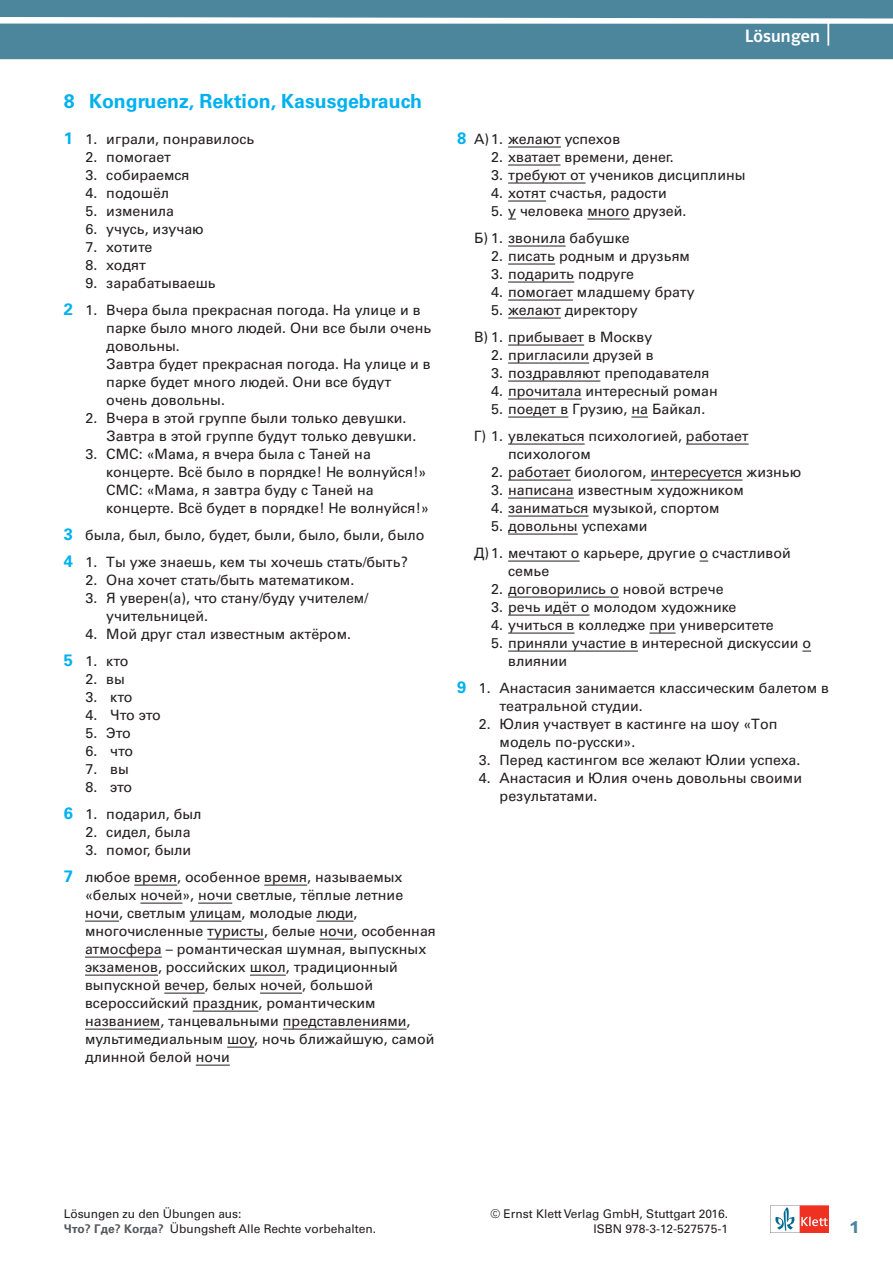
<style>
.page{position:relative;width:893px;height:1263px;background:#fff}
.page>*{position:absolute;margin:0;border:0;box-sizing:border-box;transform-origin:0 0}
.t1{font:700 19.5px "Univers LT";color:#00b1ef}
.t2{font:18.75px "Polo Spanisch Hfett";color:#4b869d}
.t3{font:18px "Polo Spanisch Krftg";letter-spacing:.01em;color:#fff}
.t4{font:14.25px/18px "Univers Cyr";color:#231f20}
.t5{font:12px "Univers LT";color:#231f20}
.s1{font-family:"Univers LT";font-weight:700;font-size:16.5px;color:#00b1ef}
.s2{font-family:"Univers Cyr";font-weight:700;color:#57585a}
</style>
<div class="page">
<svg style="left:770px;top:1205px;width:59px;height:28px"></svg>
<hr style="left:508px;top:147px;width:53px;height:1px;background:#231f20">
<hr style="left:508px;top:165px;width:52px;height:1px;background:#231f20">
<hr style="left:508px;top:183px;width:78px;height:1px;background:#231f20">
<hr style="left:508px;top:201px;width:38px;height:1px;background:#231f20">
<hr style="left:587px;top:219px;width:43px;height:1px;background:#231f20">
<hr style="left:508px;top:246px;width:58px;height:1px;background:#231f20">
<hr style="left:508px;top:264px;width:47px;height:1px;background:#231f20">
<hr style="left:508px;top:282px;width:66px;height:1px;background:#231f20">
<hr style="left:508px;top:300px;width:65px;height:1px;background:#231f20">
<hr style="left:508px;top:318px;width:53px;height:1px;background:#231f20">
<hr style="left:508px;top:345px;width:76px;height:1px;background:#231f20">
<hr style="left:508px;top:363px;width:81px;height:1px;background:#231f20">
<hr style="left:508px;top:381px;width:92px;height:1px;background:#231f20">
<hr style="left:508px;top:399px;width:74px;height:1px;background:#231f20">
<hr style="left:508px;top:417px;width:60px;height:1px;background:#231f20">
<svg style="left:631px;top:417px;width:17px;height:1px"></svg>
<hr style="left:508px;top:444px;width:77px;height:1px;background:#231f20">
<hr style="left:686px;top:444px;width:63px;height:1px;background:#231f20">
<hr style="left:508px;top:480px;width:63px;height:1px;background:#231f20">
<hr style="left:651px;top:480px;width:91px;height:1px;background:#231f20">
<hr style="left:508px;top:498px;width:66px;height:1px;background:#231f20">
<hr style="left:508px;top:516px;width:80px;height:1px;background:#231f20">
<hr style="left:508px;top:534px;width:70px;height:1px;background:#231f20">
<hr style="left:508px;top:561px;width:72px;height:1px;background:#231f20">
<hr style="left:508px;top:597px;width:111px;height:1px;background:#231f20">
<hr style="left:508px;top:615px;width:81px;height:1px;background:#231f20">
<hr style="left:508px;top:633px;width:66px;height:1px;background:#231f20">
<svg style="left:649px;top:633px;width:27px;height:1px"></svg>
<hr style="left:508px;top:651px;width:130px;height:1px;background:#231f20">
<hr style="left:134px;top:885px;width:43px;height:1px;background:#231f20">
<hr style="left:264px;top:885px;width:43px;height:1px;background:#231f20">
<hr style="left:140px;top:903px;width:42px;height:1px;background:#231f20">
<hr style="left:198px;top:903px;width:34px;height:1px;background:#231f20">
<hr style="left:85px;top:921px;width:34px;height:1px;background:#231f20">
<hr style="left:190px;top:921px;width:51px;height:1px;background:#231f20">
<hr style="left:316px;top:921px;width:38px;height:1px;background:#231f20">
<hr style="left:207px;top:939px;width:57px;height:1px;background:#231f20">
<hr style="left:319px;top:939px;width:34px;height:1px;background:#231f20">
<hr style="left:85px;top:957px;width:77px;height:1px;background:#231f20">
<hr style="left:85px;top:975px;width:73px;height:1px;background:#231f20">
<hr style="left:250px;top:975px;width:36px;height:1px;background:#231f20">
<hr style="left:164px;top:993px;width:41px;height:1px;background:#231f20">
<hr style="left:260px;top:993px;width:42px;height:1px;background:#231f20">
<hr style="left:193px;top:1011px;width:65px;height:1px;background:#231f20">
<hr style="left:85px;top:1029px;width:75px;height:1px;background:#231f20">
<hr style="left:283px;top:1029px;width:124px;height:1px;background:#231f20">
<svg style="left:227px;top:1047px;width:27px;height:1px"></svg>
<hr style="left:196px;top:1065px;width:34px;height:1px;background:#231f20">
<svg style="left:0;top:0;width:893px;height:59px;background:#5d92a6"></svg>
<h1 class="t1" style="left:64px;top:90px;width:360px">8 Kongruenz, Rektion, Kasusgebrauch</h1>
<p class="t4" style="left:64px;top:130px;width:192px"><span class="s1">1</span> 1. играли, понравилось</p>
<p class="t4" style="left:86px;top:148px;width:87px">2. помогает</p>
<p class="t4" style="left:86px;top:166px;width:105px">3. собираемся</p>
<p class="t4" style="left:86px;top:184px;width:85px">4. подошёл</p>
<p class="t4" style="left:86px;top:202px;width:90px">5. изменила</p>
<p class="t4" style="left:86px;top:220px;width:120px">6. учусь, изучаю</p>
<p class="t4" style="left:86px;top:238px;width:68px">7. хотите</p>
<p class="t4" style="left:86px;top:256px;width:62px">8. ходят</p>
<p class="t4" style="left:64px;top:269px;width:358px;line-height:27px;text-indent:22px">9. зарабатываешь<br><span class="s1">2</span> 1. Вчера была прекрасная погода. На улице и в</p>
<p class="t4" style="left:106px;top:319px;width:326px">парке было много людей. Они все были очень довольны.<br>Завтра будет прекрасная погода. На улице и в парке будет много людей. Они все будут очень довольны.</p>
<p class="t4" style="left:106px;top:409px;width:311px;text-indent:-21px">2. Вчера в этой группе были только девушки.<br>Завтра в этой группе будут только девушки.</p>
<p class="t4" style="left:106px;top:445px;width:324px;text-indent:-21px">3. СМС: «Мама, я вчера была с Таней на концерте. Всё было в порядке! Не волнуйся!» СМС: «Мама, я завтра буду с Таней на концерте. Всё будет в порядке! Не волнуйся!»</p>
<p class="t4" style="left:64px;top:521px;width:362px;line-height:27px"><span class="s1">3</span> была, был, было, будет, были, было, были, было<br><span class="s1">4</span> 1. Ты уже знаешь, кем ты хочешь стать/быть?</p>
<p class="t4" style="left:86px;top:571px;width:270px">2. Она хочет стать/быть математиком.</p>
<p class="t4" style="left:106px;top:589px;width:264px;text-indent:-21px">3. Я уверен(а), что стану/буду учителем/ учительницей.</p>
<p class="t4" style="left:64px;top:620px;width:289px;line-height:27px;text-indent:22px">4. Мой друг стал известным актёром.<br><span class="s1">5</span> 1. кто</p>
<p class="t4" style="left:86px;top:670px;width:41px">2. вы</p>
<p class="t4" style="left:86px;top:688px;width:48px">3. кто</p>
<p class="t4" style="left:86px;top:706px;width:77px">4. Что это</p>
<p class="t4" style="left:86px;top:724px;width:47px">5. Это</p>
<p class="t4" style="left:86px;top:742px;width:49px">6. что</p>
<p class="t4" style="left:86px;top:760px;width:45px">7. вы</p>
<p class="t4" style="left:64px;top:773px;width:139px;line-height:27px;text-indent:22px">8. это<br><span class="s1">6</span> 1. подарил, был</p>
<p class="t4" style="left:86px;top:823px;width:106px">2. сидел, была</p>
<p class="t4" style="left:64px;top:836px;width:340px;line-height:27px;text-indent:22px">3. помог, были<br><span class="s1">7</span> любое время, особенное время, называемых</p>
<p class="t4" style="left:85px;top:886px;width:352px">«белых ночей», ночи светлые, тёплые летние ночи, светлым улицам, молодые люди, мнoгочисленные туристы, белые ночи, особенная атмосфера – романтическая шумная, выпускных экзаменов, российских школ, традиционный выпускной вечер, белых ночей, большой всероссийский праздник, романтическим названием, танцевальными представлениями, мультимедиальным шоу, ночь ближайшую, самой длинной белой ночи</p>
<p class="t3" style="left:745px;top:26px;width:76px">Lösungen</p>
<p class="t4" style="left:457px;top:130px;width:165px"><span class="s1">8</span> А) 1. желают успехов</p>
<p class="t4" style="left:491px;top:148px;width:184px">2. хватает времени, денег.</p>
<p class="t4" style="left:491px;top:166px;width:256px">3. требуют от учеников дисциплины</p>
<p class="t4" style="left:491px;top:184px;width:177px">4. хотят счастья, радости</p>
<p class="t4" style="left:474px;top:197px;width:214px;line-height:27px;text-indent:17px">5. у человека много друзей.<br>Б) 1. звонила бабушке</p>
<p class="t4" style="left:491px;top:247px;width:200px">2. писать родным и друзьям</p>
<p class="t4" style="left:491px;top:265px;width:145px">3. подарить подруге</p>
<p class="t4" style="left:491px;top:283px;width:205px">4. помогает младшему брату</p>
<p class="t4" style="left:474px;top:296px;width:180px;line-height:27px;text-align:center">5. желают директору<br>В) 1. прибывает в Москву</p>
<p class="t4" style="left:491px;top:346px;width:164px">2. пригласили друзей в</p>
<p class="t4" style="left:491px;top:364px;width:220px">3. поздравляют преподавателя</p>
<p class="t4" style="left:491px;top:382px;width:228px">4. прочитала интересный роман</p>
<p class="t4" style="left:474px;top:395px;width:276px;line-height:27px;text-indent:17px">5. поедет в Грузию, на Байкал.<br>Г) 1. увлекаться психологией, работает</p>
<p class="t4" style="left:508px;top:445px;width:84px">психологом</p>
<p class="t4" style="left:491px;top:463px;width:312px">2. работает биологом, интересуется жизнью</p>
<p class="t4" style="left:491px;top:481px;width:254px">3. написана известным художником</p>
<p class="t4" style="left:491px;top:499px;width:230px">4. заниматься музыкой, спортом</p>
<p class="t4" style="left:474px;top:512px;width:318px;line-height:27px;text-indent:17px">5. довольны успехами<br>Д) 1. мечтают о карьере, другие о счастливой</p>
<p class="t4" style="left:508px;top:562px;width:43px">семье</p>
<p class="t4" style="left:491px;top:580px;width:234px">2. договорились о новой встрече</p>
<p class="t4" style="left:491px;top:598px;width:247px">3. речь идёт о молодом художнике</p>
<p class="t4" style="left:491px;top:616px;width:284px">4. учиться в колледже при университете</p>
<p class="t4" style="left:508px;top:634px;width:304px;text-indent:-17px">5. приняли участие в интересной дискуссии о влиянии</p>
<p class="t4" style="left:500px;top:679px;width:331px;text-indent:-43px"><span class="s1">9</span> 1. Анастасия занимается классическим балетом в театральной студии.</p>
<p class="t4" style="left:500px;top:715px;width:279px;text-indent:-21px">2. Юлия участвует в кастинге на шоу «Топ модель по-русски».</p>
<p class="t4" style="left:479px;top:751px;width:323px">3. Перед кастингом все желают Юлии успеха.</p>
<p class="t4" style="left:500px;top:769px;width:304px;text-indent:-21px">4. Анастасия и Юлия очень довольны своими результатами.</p>
<p class="t5" style="left:64px;top:1207px;width:179px">Lösungen zu den Übungen aus:</p>
<p class="t5" style="left:490px;top:1207px;width:239px">© Ernst Klett Verlag GmbH, Stuttgart 2016.</p>
<p class="t5" style="left:64px;top:1222px;width:314px"><span class="s2">Что? Где? Когда?</span> Übungsheft Alle Rechte vorbehalten.</p>
<p class="t5" style="left:593px;top:1222px;width:136px">ISBN 978-3-12-527575-1</p>
<h2 class="t2" style="left:850px;top:1216px;width:9px">1</h2>
</div>
